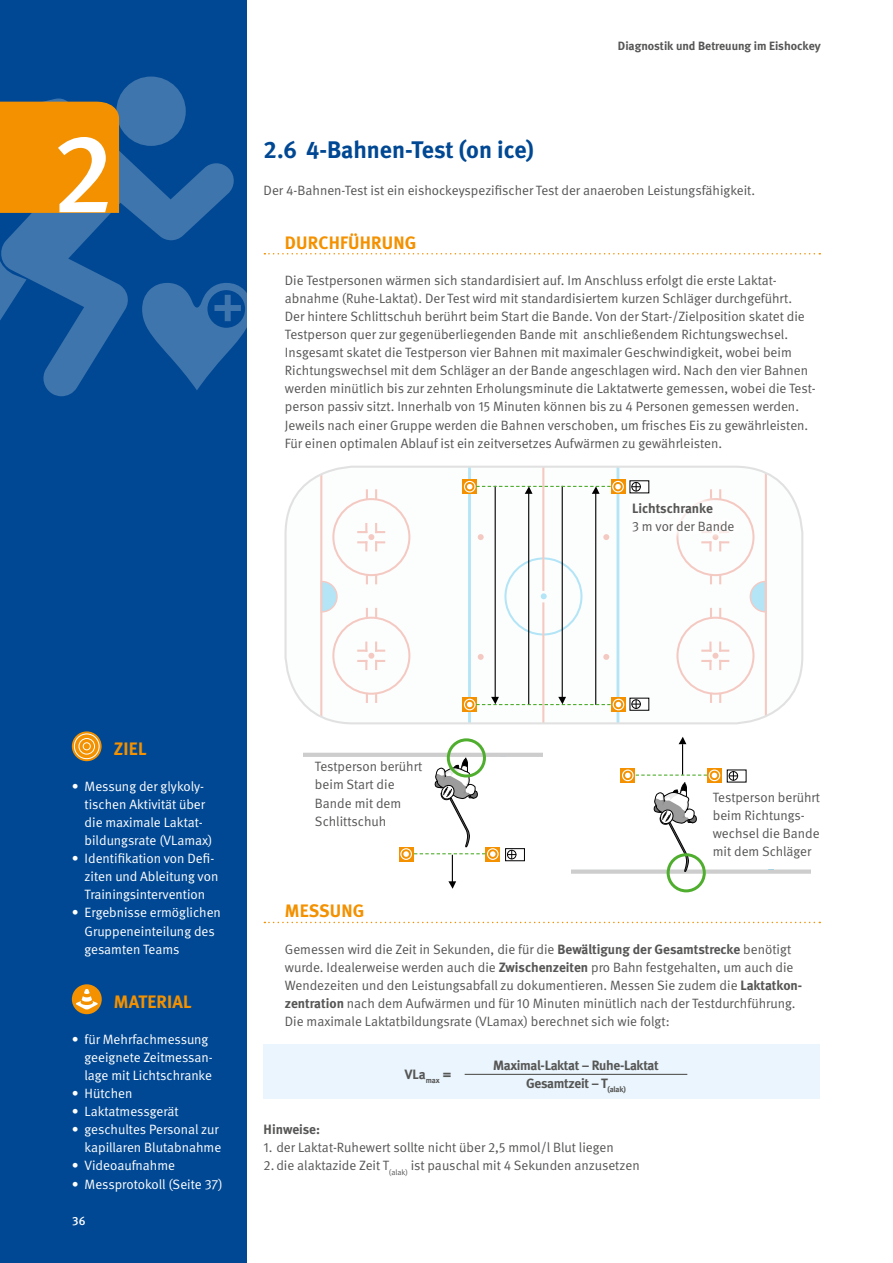
<style>
.page{position:relative;width:893px;height:1263px;background:#fff}
.page>*{position:absolute;margin:0;border:0;box-sizing:border-box;transform-origin:0 0}
.t1{font:500 111.9px "DGUV Meta";color:#fff}
.t2{font:700 24px "DGUV Meta";letter-spacing:-.005em;color:#004893}
.Absatzformat_4{font:700 18px "DGUV Meta";letter-spacing:.01em;color:#f39100}
.Fließtext{font:700 18px "DGUV Meta";letter-spacing:.01em;color:#f39100}
.Fließtext-2{font:13.5px/18.1px "DGUV Meta";color:#565655}
.t3{font:13.5px/18.1px "DGUV Meta";color:#fff}
.Fließtext-3{font:700 13.5px/18px "DGUV Meta";letter-spacing:-.02em;color:#565655;text-align:center}
.Fließtext-4{font:700 13.5px "DGUV Meta";color:#565655}
.t4{font:700 12px "DGUV Meta";color:#565655}
.t5{font:500 12px "DGUV Meta";color:#fff}
.s1{font-weight:700}
</style>
<div class="page">
<div style="left:0;top:0;width:247px;height:1263px;background:#004893"></div>
<svg style="left:0;top:99px;width:234px;height:297px"></svg>
<svg style="left:0;top:257px;width:27px;height:96px"></svg>
<div style="left:116px;top:77px;width:70px;height:69px;background:#3f75ad;border-radius:50%"></div>
<svg style="left:142px;top:283px;width:105px;height:107px"></svg>
<div style="left:0;top:102px;width:119px;height:111px;background:#f39100"></div>
<svg style="left:264px;top:253px;width:556px;height:1px"></svg>
<img style="left:286px;top:465px;width:518px;height:427px">
<svg style="left:264px;top:922px;width:556px;height:1px"></svg>
<svg style="left:304px;top:746px;width:239px;height:7px"></svg>
<div style="left:572px;top:869px;width:239px;height:16px;background:#fff"></div>
<div style="left:286px;top:467px;width:516px;height:256px;background:#f7fafb;border-radius:68px"></div>
<svg style="left:322px;top:580px;width:16px;height:33px"></svg>
<svg style="left:749px;top:580px;width:16px;height:33px"></svg>
<hr style="left:320px;top:469px;width:2px;height:253px;background:#dd4d35">
<hr style="left:468px;top:467px;width:3px;height:256px;background:#00a8e4">
<hr style="left:617px;top:467px;width:2px;height:256px;background:#00a8e4">
<div style="left:504px;top:557px;width:78px;height:78px;border:2px solid #00a8e4;border-radius:50%"></div>
<hr style="left:765px;top:469px;width:2px;height:253px;background:#dd4d35">
<hr style="left:542px;top:467px;width:2px;height:124px;background:#dd4d35">
<hr style="left:542px;top:602px;width:2px;height:121px;background:#dd4d35">
<div style="left:332px;top:498px;width:78px;height:78px;border:2px solid #dd4d35;border-radius:50%"></div>
<svg style="left:366px;top:489px;width:2px;height:10px"></svg>
<svg style="left:366px;top:574px;width:2px;height:10px"></svg>
<svg style="left:375px;top:489px;width:2px;height:10px"></svg>
<svg style="left:375px;top:574px;width:2px;height:10px"></svg>
<svg style="left:357px;top:523px;width:28px;height:28px"></svg>
<svg style="left:478px;top:534px;width:6px;height:6px"></svg>
<svg style="left:541px;top:593px;width:6px;height:6px"></svg>
<svg style="left:478px;top:654px;width:6px;height:6px"></svg>
<svg style="left:603px;top:534px;width:6px;height:6px"></svg>
<svg style="left:603px;top:654px;width:6px;height:6px"></svg>
<div style="left:676px;top:498px;width:78px;height:78px;border:2px solid #dd4d35;border-radius:50%"></div>
<svg style="left:710px;top:574px;width:2px;height:10px"></svg>
<svg style="left:719px;top:574px;width:2px;height:10px"></svg>
<svg style="left:701px;top:541px;width:28px;height:10px"></svg>
<div style="left:332px;top:617px;width:78px;height:78px;border:2px solid #dd4d35;border-radius:50%"></div>
<svg style="left:366px;top:608px;width:2px;height:10px"></svg>
<svg style="left:366px;top:693px;width:2px;height:10px"></svg>
<svg style="left:375px;top:608px;width:2px;height:10px"></svg>
<svg style="left:375px;top:693px;width:2px;height:10px"></svg>
<svg style="left:357px;top:641px;width:28px;height:29px"></svg>
<div style="left:676px;top:617px;width:78px;height:78px;border:2px solid #dd4d35;border-radius:50%"></div>
<svg style="left:710px;top:608px;width:2px;height:10px"></svg>
<svg style="left:710px;top:693px;width:2px;height:10px"></svg>
<svg style="left:719px;top:608px;width:2px;height:10px"></svg>
<svg style="left:719px;top:693px;width:2px;height:10px"></svg>
<svg style="left:701px;top:641px;width:28px;height:29px"></svg>
<div style="left:284px;top:466px;width:519px;height:258px;border:2px solid #9c9c9d;border-radius:68px"></div>
<svg style="left:463px;top:480px;width:14px;height:14px"></svg>
<div style="left:464px;top:481px;width:12px;height:11px;border:1px solid #fff;border-radius:50%"></div>
<div style="left:621px;top:768px;width:14px;height:14px;background:#f39100"></div>
<div style="left:622px;top:769px;width:12px;height:12px;border:1px solid #fff;border-radius:50%"></div>
<svg style="left:611px;top:697px;width:14px;height:15px"></svg>
<div style="left:613px;top:699px;width:11px;height:11px;border:1px solid #fff;border-radius:50%"></div>
<svg style="left:463px;top:697px;width:14px;height:15px"></svg>
<div style="left:464px;top:699px;width:12px;height:11px;border:1px solid #fff;border-radius:50%"></div>
<svg style="left:611px;top:480px;width:14px;height:14px"></svg>
<div style="left:612px;top:481px;width:12px;height:11px;border:1px solid #fff;border-radius:50%"></div>
<div style="left:707px;top:768px;width:14px;height:14px;background:#f39100"></div>
<div style="left:709px;top:769px;width:11px;height:12px;border:1px solid #fff;border-radius:50%"></div>
<hr style="left:495px;top:486px;width:1px;height:211px;background:#000">
<hr style="left:562px;top:486px;width:1px;height:211px;background:#000">
<hr style="left:682px;top:744px;width:1px;height:31px;background:#000">
<hr style="left:528px;top:490px;width:1px;height:215px;background:#000">
<hr style="left:595px;top:490px;width:1px;height:215px;background:#000">
<svg style="left:467px;top:484px;width:154px;height:10px"></svg>
<svg style="left:467px;top:697px;width:154px;height:10px"></svg>
<svg style="left:679px;top:737px;width:7px;height:7px"></svg>
<div style="left:623px;top:494px;width:120px;height:46px;background:#fff"></div>
<div style="left:630px;top:481px;width:19px;height:12px;background:#fff"></div>
<svg style="left:632px;top:482px;width:9px;height:9px"></svg>
<div style="left:630px;top:698px;width:19px;height:12px;background:#fff"></div>
<svg style="left:632px;top:699px;width:9px;height:10px"></svg>
<div style="left:264px;top:1044px;width:556px;height:54px;background:#eaf5fd"></div>
<hr style="left:465px;top:1074px;width:222px;height:1px;background:#565655">
<svg style="left:304px;top:753px;width:239px;height:136px"></svg>
<svg style="left:572px;top:771px;width:239px;height:103px"></svg>
<div style="left:667px;top:853px;width:39px;height:39px;border:3px solid #50ae2f;border-radius:50%"></div>
<div style="left:447px;top:738px;width:39px;height:39px;border:3px solid #50ae2f;border-radius:50%"></div>
<svg style="left:73px;top:732px;width:28px;height:28px"></svg>
<div style="left:72px;top:731px;width:30px;height:30px;border:1px solid #f39100;border-radius:50%"></div>
<div style="left:74px;top:733px;width:25px;height:26px;border:1px solid #fff;border-radius:50%"></div>
<div style="left:79px;top:738px;width:16px;height:16px;border:1px solid #fff;border-radius:50%"></div>
<div style="left:83px;top:742px;width:8px;height:8px;border:1px solid #fff;border-radius:50%"></div>
<svg style="left:72px;top:984px;width:30px;height:30px"></svg>
<svg style="left:76px;top:989px;width:22px;height:21px"></svg>
<p class="t4" style="left:618px;top:39px;width:204px">Diagnostik und Betreuung im Eishockey</p>
<h1 class="t1" style="left:52px;top:109px;width:64px">2</h1>
<p class="t2" style="left:264px;top:136px;width:272px">2.6 4-Bahnen-Test (on ice)</p>
<p class="Fließtext-2" style="left:264px;top:181px;width:493px">Der 4-Bahnen-Test ist ein eishockeyspezifischer Test der anaeroben Leistungsfähigkeit.</p>
<p class="Absatzformat_4" style="left:285px;top:232px;width:133px">DURCHFÜHRUNG</p>
<p class="Fließtext-2" style="left:285px;top:271px;width:532px">Die Testpersonen wärmen sich standardisiert auf. Im Anschluss erfolgt die erste Laktat&shy;abnahme (Ruhe-Laktat). Der Test wird mit standardisiertem kurzen Schläger durchgeführt.<br>Der hintere Schlittschuh berührt beim Start die Bande. Von der Start-/Zielposition skatet die Testperson quer zur gegenüberliegenden Bande mit anschließendem Richtungswechsel.<br>Insgesamt skatet die Testperson vier Bahnen mit maximaler Geschwindigkeit, wobei beim Richtungswechsel mit dem Schläger an der Bande angeschlagen wird. Nach den vier Bahnen werden minütlich bis zur zehnten Erholungsminute die Laktatwerte gemessen, wobei die Test&shy;person passiv sitzt. Innerhalb von 15 Minuten können bis zu 4 Personen gemessen werden.<br>Jeweils nach einer Gruppe werden die Bahnen verschoben, um frisches Eis zu gewährleisten.<br>Für einen optimalen Ablauf ist ein zeitversetzes Aufwärmen zu gewährleisten.</p>
<p class="Fließtext-3" style="left:632px;top:499px;width:82px">Lichtschranke</p>
<p class="Fließtext-2" style="left:632px;top:517px;width:104px">3 m vor der Bande</p>
<p class="Fließtext" style="left:114px;top:738px;width:34px">ZIEL</p>
<p class="t3" style="left:85px;top:777px;width:129px;text-indent:-13px">• Messung der glykoly&shy;tischen Aktivität über die maximale Laktat&shy;bildungsrate (VLamax)</p>
<p class="t3" style="left:85px;top:850px;width:135px;text-indent:-13px">• Identifikation von Defi&shy;ziten und Ableitung von<br>Trainingsintervention</p>
<p class="t3" style="left:85px;top:904px;width:138px;text-indent:-13px">• Ergebnisse ermöglichen<br>Gruppeneinteilung des gesamten Teams</p>
<p class="Fließtext" style="left:114px;top:991px;width:79px">MATERIAL</p>
<p class="t3" style="left:85px;top:1030px;width:130px;text-indent:-13px">• für Mehrfachmessung geeignete Zeitmessan&shy;lage mit Lichtschranke</p>
<p class="t3" style="left:72px;top:1085px;width:62px">• Hütchen</p>
<p class="t3" style="left:72px;top:1103px;width:108px">• Laktatmessgerät</p>
<p class="t3" style="left:72px;top:1121px;width:151px;text-align:right">• geschultes Personal zur kapillaren Blutabnahme</p>
<p class="t3" style="left:72px;top:1157px;width:105px">• Videoaufnahme</p>
<p class="t3" style="left:72px;top:1175px;width:152px">• Messprotokoll (Seite 37)</p>
<p class="t5" style="left:72px;top:1213px;width:15px">36</p>
<p class="Fließtext-2" style="left:315px;top:758px;width:109px">Testperson berührt beim Start die<br>Bande mit dem<br>Schlittschuh</p>
<p class="Fließtext-2" style="left:713px;top:788px;width:109px">Testperson berührt beim Richtungs&shy;wechsel die Bande mit dem Schläger</p>
<p class="Absatzformat_4" style="left:285px;top:900px;width:81px">MESSUNG</p>
<p class="Fließtext-2" style="left:285px;top:940px;width:519px">Gemessen wird die Zeit in Sekunden, die für die <span class="s1">Bewältigung der Gesamtstrecke</span> benötigt wurde. Idealerweise werden auch die <span class="s1">Zwischenzeiten</span> pro Bahn festgehalten, um auch die Wendezeiten und den Leistungsabfall zu dokumentieren. Messen Sie zudem die <span class="s1">Laktatkon&shy;zentration</span> nach dem Aufwärmen und für 10 Minuten minütlich nach der Testdurchführung.<br>Die maximale Laktatbildungsrate (VLamax) berechnet sich wie folgt:</p>
<p class="Fließtext-3" style="left:405px;top:1065px;width:48px">VLa<sub>max</sub> =</p>
<p class="Fließtext-3" style="left:493px;top:1056px;width:167px">Maximal-Laktat – Ruhe-Laktat<br>Gesamtzeit – T<sub>(alak)</sub></p>
<p class="Fließtext-4" style="left:264px;top:1121px;width:58px">Hinweise:</p>
<p class="Fließtext-2" style="left:264px;top:1139px;width:352px">1. der Laktat-Ruhewert sollte nicht über 2,5 mmol/l Blut liegen</p>
<p class="Fließtext-2" style="left:264px;top:1157px;width:378px">2. die alaktazide Zeit T<sub>(alak)</sub> ist pauschal mit 4 Sekunden anzusetzen</p>
</div>
